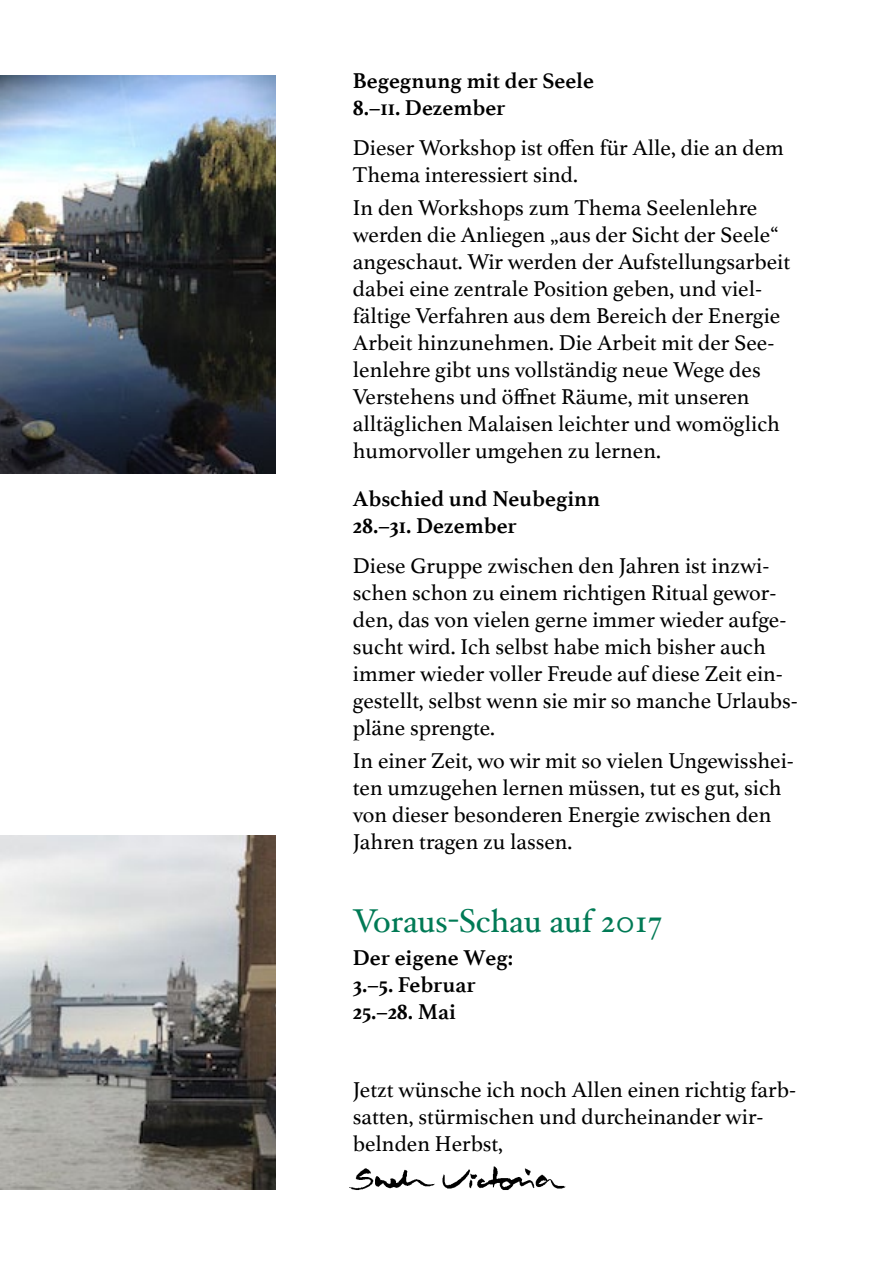
<style>
.page{position:relative;width:893px;height:1263px;background:#fff}
.page>*{position:absolute;margin:0;border:0;box-sizing:border-box;transform-origin:0 0}
.t1{font:33px "Hoefler Text";color:#007a55}
.t2{font:22.5px/27px "Athelas";color:#000}
.t3{font:700 22.5px/27px "Athelas";color:#000}
</style>
<div class="page">
<img style="left:0;top:76px;width:276px;height:397px">
<img style="left:0;top:835px;width:276px;height:354px">
<img style="left:349px;top:1166px;width:217px;height:24px">
<p class="t3" style="left:353px;top:66px;width:242px">Begegnung mit der Seele<br>8.–11. Dezember</p>
<p class="t2" style="left:353px;top:133px;width:432px">Dieser Workshop ist offen für Alle, die an dem<br>Thema interessiert sind.</p>
<p class="t2" style="left:353px;top:193px;width:439px">In den Workshops zum Thema Seelenlehre werden die Anliegen „aus der Sicht der Seele“ angeschaut. Wir werden der Aufstellungsarbeit dabei eine zentrale Position geben, und viel&shy;fältige Verfahren aus dem Bereich der Energie Arbeit hinzunehmen. Die Arbeit mit der See&shy;lenlehre gibt uns vollständig neue Wege des Verstehens und öffnet Räume, mit unseren alltäglichen Malaisen leichter und womöglich humorvoller umgehen zu lernen.</p>
<p class="t3" style="left:353px;top:485px;width:249px">Abschied und Neubeginn<br>28.–31. Dezember</p>
<p class="t2" style="left:353px;top:551px;width:446px">Diese Gruppe zwischen den Jahren ist inzwi&shy;schen schon zu einem richtigen Ritual gewor&shy;den, das von vielen gerne immer wieder aufge&shy;sucht wird. Ich selbst habe mich bisher auch immer wieder voller Freude auf diese Zeit ein&shy;gestellt, selbst wenn sie mir so manche Urlaubs&shy;pläne sprengte.</p>
<p class="t2" style="left:353px;top:747px;width:442px">In einer Zeit, wo wir mit so vielen Ungewisshei&shy;ten umzugehen lernen müssen, tut es gut, sich von dieser besonderen Energie zwischen den Jahren tragen zu lassen.</p>
<h1 class="t1" style="left:353px;top:901px;width:311px">Voraus-Schau auf 2017</h1>
<p class="t3" style="left:353px;top:943px;width:162px">Der eigene Weg:<br>3.–5. Februar<br>25.–28. Mai</p>
<p class="t2" style="left:353px;top:1075px;width:445px">Jetzt wünsche ich noch Allen einen richtig farb&shy;satten, stürmischen und durcheinander wir&shy;belnden Herbst,</p>
</div>
